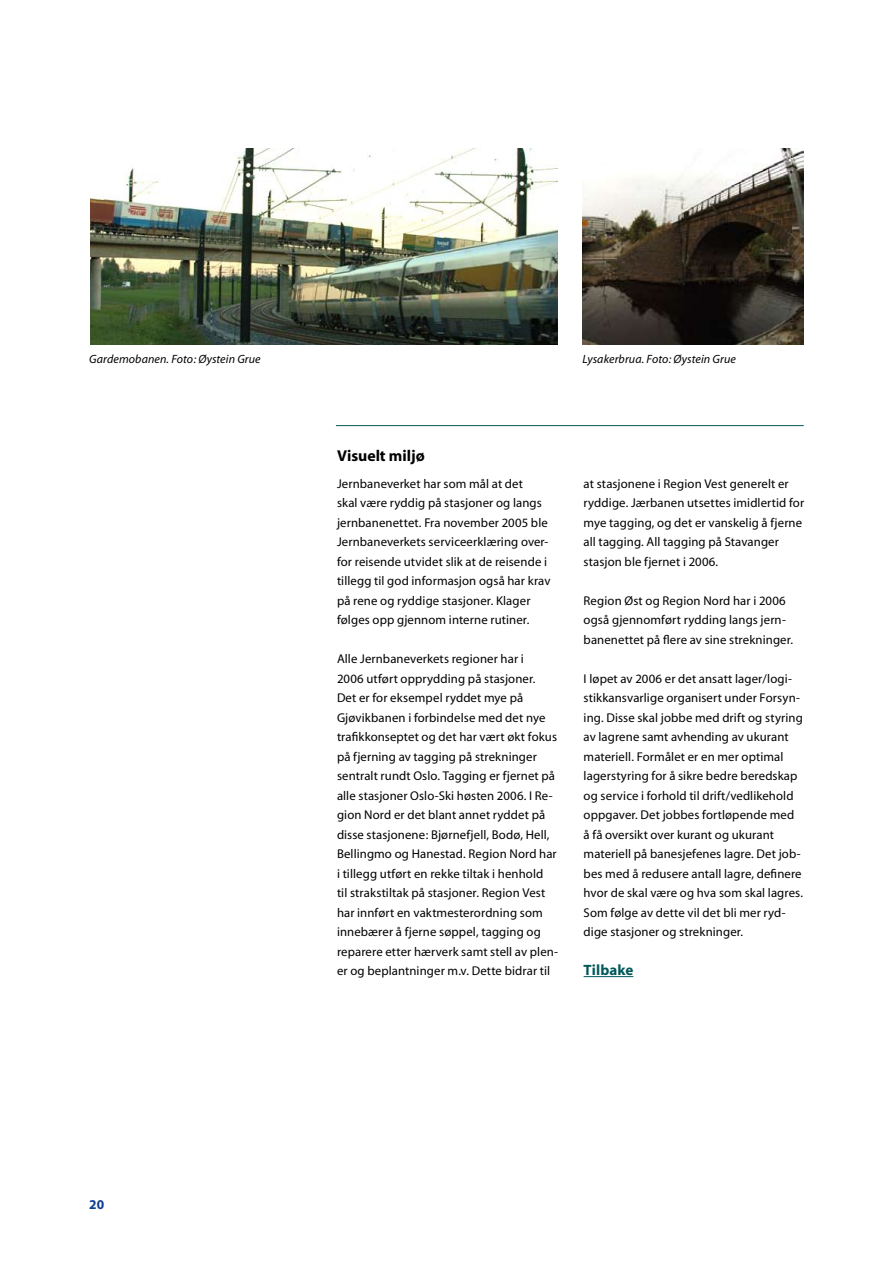
<style>
.page{position:relative;width:893px;height:1263px;background:#fff}
.page>*{position:absolute;margin:0;border:0;box-sizing:border-box;transform-origin:0 0}
.t1{font:700 15.75px "Myriad";color:#000}
.t2{font:700 15px "Myriad";letter-spacing:.005em;color:#005859}
.t3{font:700 13.5px "Myriad";color:#0e4096}
.t4{font:12.75px/19.5px "Myriad";letter-spacing:.01em;color:#000}
.t5{font:italic 12px "Myriad";letter-spacing:.01em;color:#000}
</style>
<div class="page">
<hr style="left:584px;top:976px;width:49px;height:1px;background:#005859">
<img style="left:90px;top:149px;width:467px;height:195px">
<hr style="left:336px;top:425px;width:468px;height:1px;background:#005859">
<img style="left:583px;top:149px;width:221px;height:195px">
<p class="t5" style="left:89px;top:353px;width:173px">Gardemobanen. Foto: Øystein Grue</p>
<p class="t5" style="left:583px;top:353px;width:155px">Lysakerbrua. Foto: Øystein Grue</p>
<p class="t3" style="left:89px;top:1198px;width:16px">20</p>
<p class="t1" style="left:337px;top:448px;width:89px">Visuelt miljø</p>
<p class="t4" style="left:337px;top:474px;width:215px">Jernbaneverket har som mål at det<br>skal være ryddig på stasjoner og langs jernbanenettet. Fra november 2005 ble Jernbaneverkets serviceerklæring over&shy;for reisende utvidet slik at de reisende i tillegg til god informasjon også har krav på rene og ryddige stasjoner. Klager følges opp gjennom interne rutiner.</p>
<p class="t4" style="left:337px;top:650px;width:223px">Alle Jernbaneverkets regioner har i<br>2006 utført opprydding på stasjoner.<br>Det er for eksempel ryddet mye på Gjøvikbanen i forbindelse med det nye trafikkonseptet og det har vært økt fokus på fjerning av tagging på strekninger sentralt rundt Oslo. Tagging er fjernet på alle stasjoner Oslo-Ski høsten 2006. I Re&shy;gion Nord er det blant annet ryddet på disse stasjonene: Bjørnefjell, Bodø, Hell, Bellingmo og Hanestad. Region Nord har i tillegg utført en rekke tiltak i henhold<br>til strakstiltak på stasjoner. Region Vest har innført en vaktmesterordning som innebærer å fjerne søppel, tagging og reparere etter hærverk samt stell av plen&shy;er og beplantninger m.v. Dette bidrar til</p>
<p class="t4" style="left:584px;top:474px;width:222px">at stasjonene i Region Vest generelt er ryddige. Jærbanen utsettes imidlertid for mye tagging, og det er vanskelig å fjerne all tagging. All tagging på Stavanger stasjon ble fjernet i 2006.</p>
<p class="t4" style="left:584px;top:591px;width:211px">Region Øst og Region Nord har i 2006 også gjennomført rydding langs jern&shy;banenettet på flere av sine strekninger.</p>
<p class="t4" style="left:584px;top:669px;width:221px">I løpet av 2006 er det ansatt lager/logi&shy;stikkansvarlige organisert under Forsyn&shy;ing. Disse skal jobbe med drift og styring av lagrene samt avhending av ukurant materiell. Formålet er en mer optimal lagerstyring for å sikre bedre beredskap og service i forhold til drift/vedlikehold oppgaver. Det jobbes fortløpende med å få oversikt over kurant og ukurant materiell på banesjefenes lagre. Det job&shy;bes med å redusere antall lagre, definere hvor de skal være og hva som skal lagres.<br>Som følge av dette vil det bli mer ryd&shy;dige stasjoner og strekninger.</p>
<p class="t2" style="left:584px;top:962px;width:51px">Tilbake</p>
</div>
